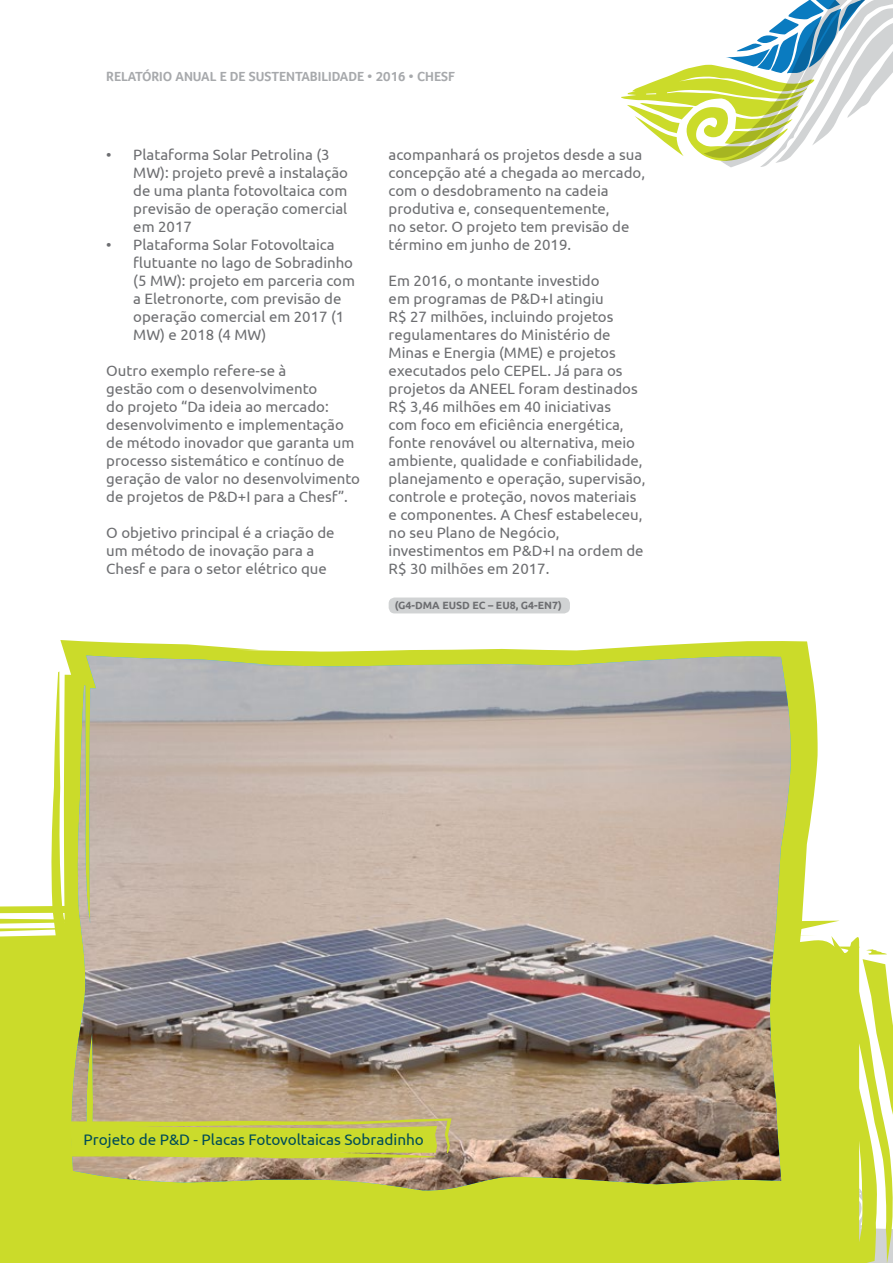
<style>
.page{position:relative;width:893px;height:1263px;background:#fff}
.page>*{position:absolute;margin:0;border:0;box-sizing:border-box;transform-origin:0 0}
.t1{font:15.3px "Ubuntu";color:#004c57}
.t2{font:15px/18px "Ubuntu";color:#6d6e71}
.t3{font:700 13.5px "Foco";color:#a7a9ac}
.t4{font:700 10.5px "Ubuntu";color:#6d6e71}
</style>
<div class="page">
<div style="left:389px;top:597px;width:181px;height:16px;background:#d1d3d4;border-radius:6px"></div>
<svg style="left:621px;top:0;width:272px;height:167px"></svg>
<svg style="left:51px;top:640px;width:767px;height:264px;fill:#cbdb2a"></svg>
<img style="left:72px;top:656px;width:719px;height:248px">
<img style="left:0;top:904px;width:893px;height:359px">
<p class="t3" style="left:106px;top:69px;width:350px">RELATÓRIO ANUAL E DE SUSTENTABILIDADE • 2016 • CHESF</p>
<p class="t2" style="left:133px;top:145px;width:216px;text-indent:-27px">• Plataforma Solar Petrolina (3<br>MW): projeto prevê a instalação de uma planta fotovoltaica com previsão de operação comercial em 2017</p>
<p class="t2" style="left:133px;top:235px;width:223px;text-indent:-27px">• Plataforma Solar Fotovoltaica flutuante no lago de Sobradinho (5 MW): projeto em parceria com a Eletronorte, com previsão de operação comercial em 2017 (1<br>MW) e 2018 (4 MW)</p>
<p class="t2" style="left:106px;top:361px;width:255px">Outro exemplo refere-se à<br>gestão com o desenvolvimento<br>do projeto “Da ideia ao mercado: desenvolvimento e implementação de método inovador que garanta um processo sistemático e contínuo de geração de valor no desenvolvimento de projetos de P&amp;D+I para a Chesf”.</p>
<p class="t2" style="left:106px;top:523px;width:230px">O objetivo principal é a criação de um método de inovação para a<br>Chesf e para o setor elétrico que</p>
<p class="t2" style="left:389px;top:145px;width:258px">acompanhará os projetos desde a sua concepção até a chegada ao mercado, com o desdobramento na cadeia produtiva e, consequentemente,<br>no setor. O projeto tem previsão de término em junho de 2019.</p>
<p class="t2" style="left:389px;top:271px;width:258px">Em 2016, o montante investido<br>em programas de P&amp;D+I atingiu<br>R$ 27 milhões, incluindo projetos regulamentares do Ministério de Minas e Energia (MME) e projetos executados pelo CEPEL. Já para os projetos da ANEEL foram destinados R$ 3,46 milhões em 40 iniciativas<br>com foco em eficiência energética, fonte renovável ou alternativa, meio ambiente, qualidade e confiabilidade, planejamento e operação, supervisão, controle e proteção, novos materiais e componentes. A Chesf estabeleceu, no seu Plano de Negócio, investimentos em P&amp;D+I na ordem de R$ 30 milhões em 2017.</p>
<p class="t4" style="left:395px;top:599px;width:169px">(G4-DMA EUSD EC – EU8, G4-EN7)</p>
<p class="t1" style="left:84px;top:1130px;width:342px">Projeto de P&amp;D - Placas Fotovoltaicas Sobradinho</p>
</div>
